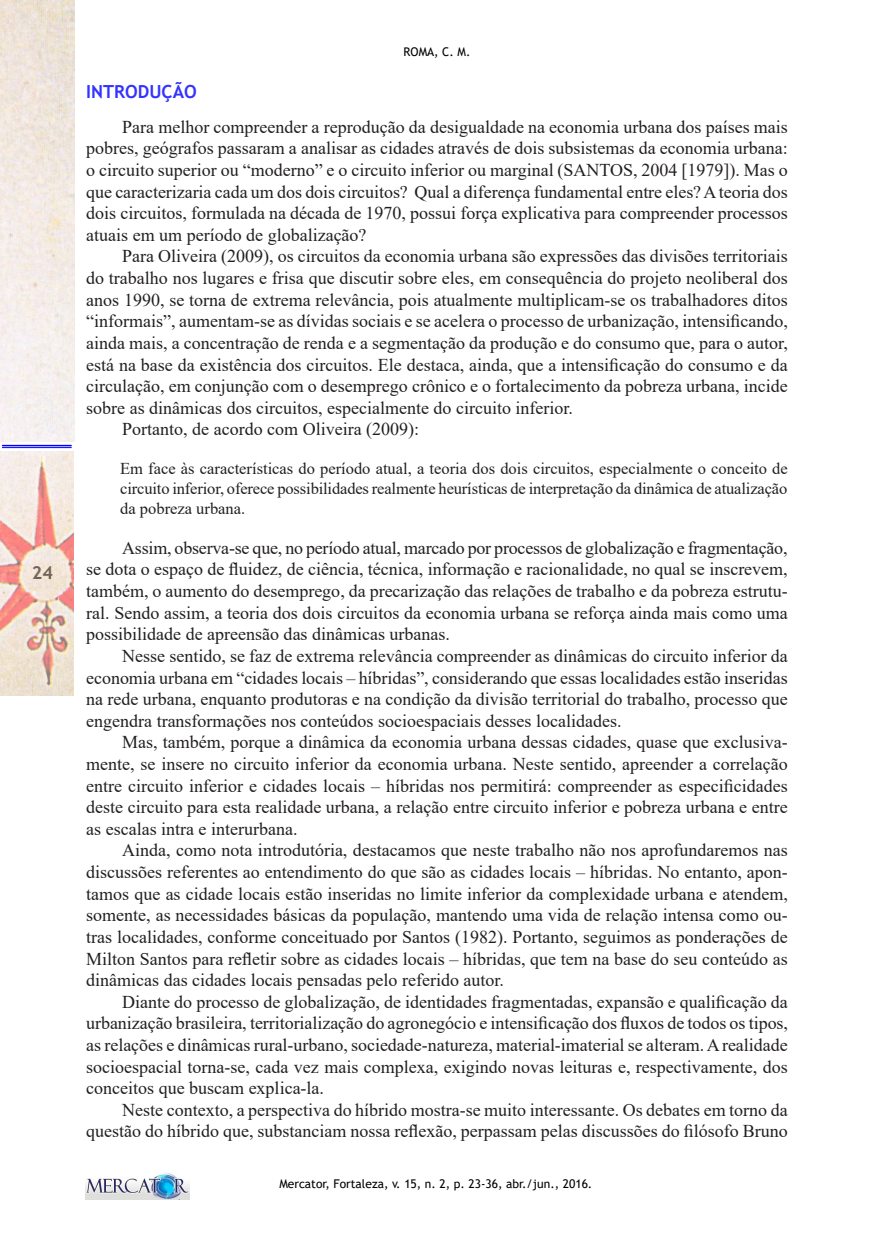
<style>
.page{position:relative;width:893px;height:1234px;background:#fff}
.page>*{position:absolute;margin:0;border:0;box-sizing:border-box;transform-origin:0 0}
.t1{font:18px/21.6px "Times New Roman";color:#231f20;text-align:justify}
.SUBTÍTULO_1{font:700 18px "Trebuchet MS";color:#33f}
.t2{font:700 18px "Trebuchet MS";color:#000}
.CITAÇÃO_DE_TESE{font:16.5px/20.2px "Times New Roman";letter-spacing:-.01em;color:#231f20;text-align:justify}
.t3{font:12px "Trebuchet MS";color:#000}
</style>
<div class="page">
<img style="left:85px;top:1172px;width:105px;height:27px">
<img style="left:0;top:451px;width:74px;height:244px">
<img style="left:0;top:0;width:74px;height:442px">
<hr style="left:2px;top:445px;width:70px;height:1px;background:#00f">
<hr style="left:2px;top:447px;width:70px;height:1px;background:#00f">
<p class="t2" style="left:32px;top:561px;width:23px">24</p>
<p class="t3" style="left:404px;top:44px;width:68px">ROMA, C. M.</p>
<p class="SUBTÍTULO_1" style="left:86px;top:81px;width:112px">INTRODUÇÃO</p>
<p class="t1" style="left:86px;top:115px;width:703px;text-indent:36px">Para melhor compreender a reprodução da desigualdade na economia urbana dos países mais pobres, geógrafos passaram a analisar as cidades através de dois subsistemas da economia urbana: o circuito superior ou “moderno” e o circuito inferior ou marginal (SANTOS, 2004 [1979]). Mas o que caracterizaria cada um dos dois circuitos? Qual a diferença fundamental entre eles? A teoria dos dois circuitos, formulada na década de 1970, possui força explicativa para compreender processos atuais em um período de globalização?</p>
<p class="t1" style="left:86px;top:245px;width:703px;text-indent:36px">Para Oliveira (2009), os circuitos da economia urbana são expressões das divisões territoriais do trabalho nos lugares e frisa que discutir sobre eles, em consequência do projeto neoliberal dos anos 1990, se torna de extrema relevância, pois atualmente multiplicam-se os trabalhadores ditos “informais”, aumentam-se as dívidas sociais e se acelera o processo de urbanização, intensificando, ainda mais, a concentração de renda e a segmentação da produção e do consumo que, para o autor, está na base da existência dos circuitos. Ele destaca, ainda, que a intensificação do consumo e da circulação, em conjunção com o desemprego crônico e o fortalecimento da pobreza urbana, incide sobre as dinâmicas dos circuitos, especialmente do circuito inferior.</p>
<p class="t1" style="left:122px;top:418px;width:298px">Portanto, de acordo com Oliveira (2009):</p>
<p class="CITAÇÃO_DE_TESE" style="left:120px;top:457px;width:669px">Em face às características do período atual, a teoria dos dois circuitos, especialmente o conceito de circuito inferior, oferece possibilidades realmente heurísticas de interpretação da dinâmica de atualização da pobreza urbana.</p>
<p class="t1" style="left:86px;top:536px;width:703px;text-indent:36px">Assim, observa-se que, no período atual, marcado por processos de globalização e fragmentação, se dota o espaço de fluidez, de ciência, técnica, informação e racionalidade, no qual se inscrevem, também, o aumento do desemprego, da precarização das relações de trabalho e da pobreza estrutu&shy;ral. Sendo assim, a teoria dos dois circuitos da economia urbana se reforça ainda mais como uma possibilidade de apreensão das dinâmicas urbanas.</p>
<p class="t1" style="left:86px;top:644px;width:703px;text-indent:36px">Nesse sentido, se faz de extrema relevância compreender as dinâmicas do circuito inferior da economia urbana em “cidades locais – híbridas”, considerando que essas localidades estão inseridas na rede urbana, enquanto produtoras e na condição da divisão territorial do trabalho, processo que engendra transformações nos conteúdos socioespaciais desses localidades.</p>
<p class="t1" style="left:86px;top:730px;width:703px;text-indent:36px">Mas, também, porque a dinâmica da economia urbana dessas cidades, quase que exclusiva&shy;mente, se insere no circuito inferior da economia urbana. Neste sentido, apreender a correlação entre circuito inferior e cidades locais – híbridas nos permitirá: compreender as especificidades deste circuito para esta realidade urbana, a relação entre circuito inferior e pobreza urbana e entre as escalas intra e interurbana.</p>
<p class="t1" style="left:86px;top:838px;width:703px;text-indent:36px">Ainda, como nota introdutória, destacamos que neste trabalho não nos aprofundaremos nas discussões referentes ao entendimento do que são as cidades locais – híbridas. No entanto, apon&shy;tamos que as cidade locais estão inseridas no limite inferior da complexidade urbana e atendem, somente, as necessidades básicas da população, mantendo uma vida de relação intensa como ou&shy;tras localidades, conforme conceituado por Santos (1982). Portanto, seguimos as ponderações de Milton Santos para refletir sobre as cidades locais – híbridas, que tem na base do seu conteúdo as dinâmicas das cidades locais pensadas pelo referido autor.</p>
<p class="t1" style="left:86px;top:990px;width:703px;text-indent:36px">Diante do processo de globalização, de identidades fragmentadas, expansão e qualificação da urbanização brasileira, territorialização do agronegócio e intensificação dos fluxos de todos os tipos, as relações e dinâmicas rural-urbano, sociedade-natureza, material-imaterial se alteram. A realidade socioespacial torna-se, cada vez mais complexa, exigindo novas leituras e, respectivamente, dos conceitos que buscam explica-la.</p>
<p class="t1" style="left:86px;top:1098px;width:703px;text-align:right">Neste contexto, a perspectiva do híbrido mostra-se muito interessante. Os debates em torno da questão do híbrido que, substanciam nossa reflexão, perpassam pelas discussões do filósofo Bruno</p>
<p class="t3" style="left:279px;top:1176px;width:315px">Mercator, Fortaleza, v. 15, n. 2, p. 23-36, abr./jun., 2016.</p>
</div>
